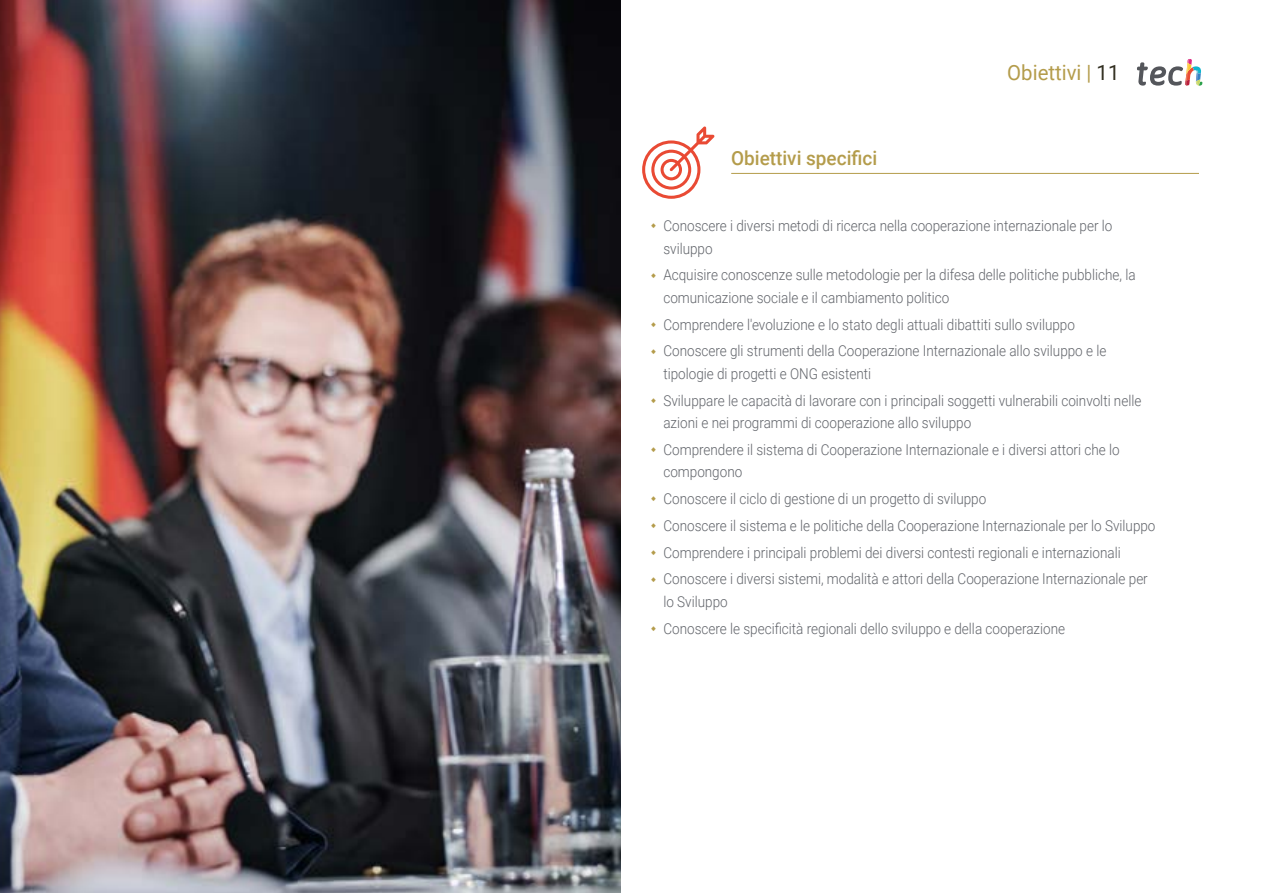
<style>
.page{position:relative;width:1263px;height:893px;background:#fff}
.page>*{position:absolute;margin:0;border:0;box-sizing:border-box;transform-origin:0 0}
.t1{font:21px "Roboto";color:#b49c4b}
.t2{font:500 19.5px "Roboto";color:#b49c4b}
.t3{font:300 15px/26.7px "Roboto";color:#61646a;scale:.9 1}
.s1{color:#312e20}
</style>
<div class="page">
<hr style="left:731px;top:173px;width:468px;height:1px;background:#b49c4b">
<svg style="left:642px;top:126px;width:72px;height:73px"></svg>
<img style="left:0;top:0;width:621px;height:893px">
<svg style="left:1137px;top:59px;width:65px;height:27px"></svg>
<h2 class="t2" style="left:731px;top:144px;width:147px">Obiettivi specifici</h2>
<h1 class="t1" style="left:1007px;top:57px;width:114px">Obiettivi | <span class="s1">11</span></h1>
<p class="t3" style="left:663px;top:214px;width:500px;line-height:22.5px">Conoscere i diversi metodi di ricerca nella cooperazione internazionale per lo sviluppo</p>
<p class="t3" style="left:663px;top:263px;width:526px;line-height:22.5px">Acquisire conoscenze sulle metodologie per la difesa delle politiche pubbliche, la comunicazione sociale e il cambiamento politico</p>
<p class="t3" style="left:663px;top:310px;width:494px">Comprendere l'evoluzione e lo stato degli attuali dibattiti sullo sviluppo<br>Conoscere gli strumenti della Cooperazione Internazionale allo sviluppo e le</p>
<p class="t3" style="left:663px;top:360px;width:533px">tipologie di progetti e ONG esistenti<br>Sviluppare le capacità di lavorare con i principali soggetti vulnerabili coinvolti nelle</p>
<p class="t3" style="left:663px;top:409px;width:508px">azioni e nei programmi di cooperazione allo sviluppo<br>Comprendere il sistema di Cooperazione Internazionale e i diversi attori che lo</p>
<p class="t3" style="left:663px;top:458px;width:548px">compongono<br>Conoscere il ciclo di gestione di un progetto di sviluppo<br>Conoscere il sistema e le politiche della Cooperazione Internazionale per lo Sviluppo Comprendere i principali problemi dei diversi contesti regionali e internazionali Conoscere i diversi sistemi, modalità e attori della Cooperazione Internazionale per</p>
<p class="t3" style="left:663px;top:588px;width:448px">lo Sviluppo<br>Conoscere le specificità regionali dello sviluppo e della cooperazione</p>
</div>
